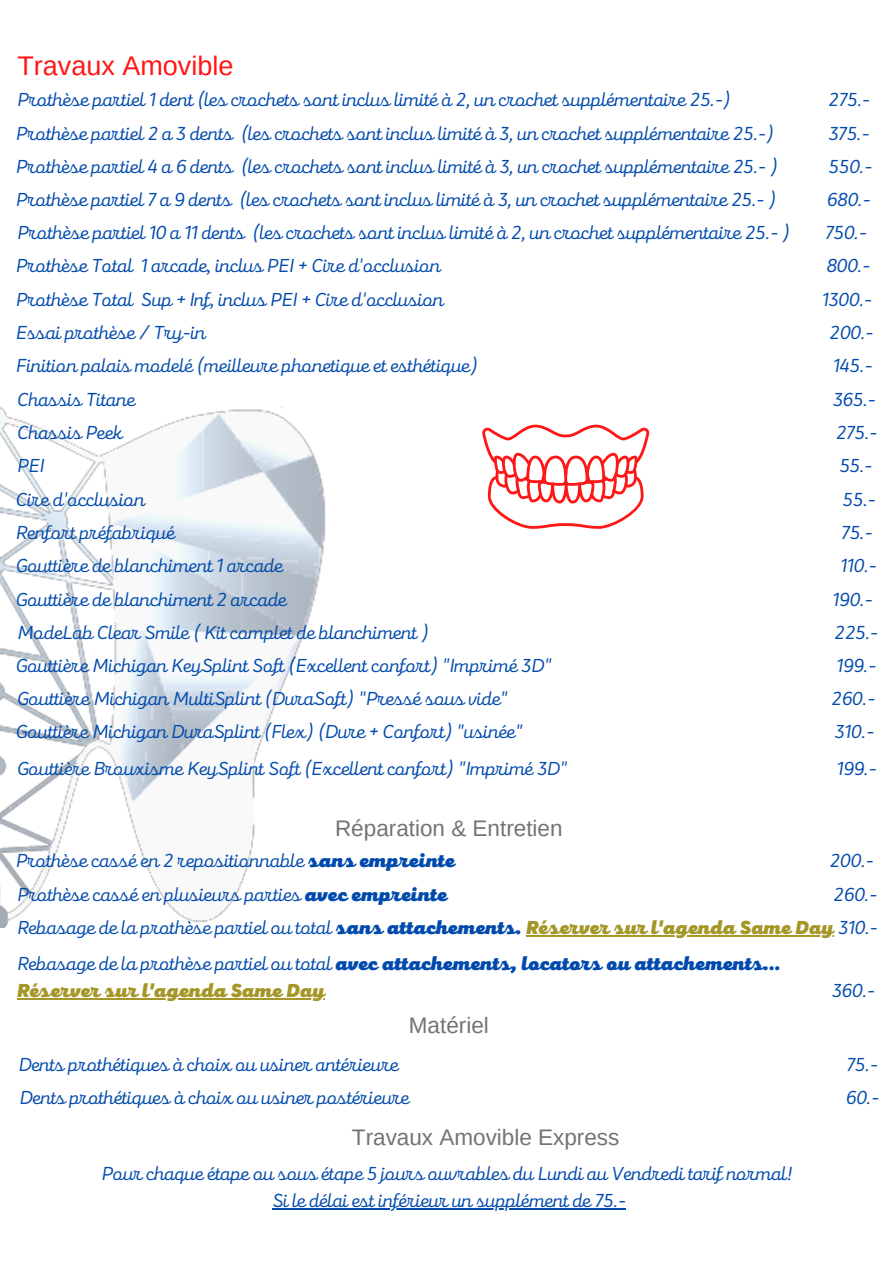
<style>
.page{position:relative;width:893px;height:1264px;background:#fff}
.page>*{position:absolute;margin:0;border:0;box-sizing:border-box;transform-origin:0 0}
.t1{font:27px "Arimo";color:#ff1616}
.t2{font:22.5px "Arimo";color:#737373}
.t3{font:19.5px/33.2px "Mixa";color:#004aad;text-align:right}
.t4{font:900 19.5px/27px "Mixa";color:#004aad}
.s1{font-weight:900}
.s2{font-weight:900;color:#a49727}
.s3{font-weight:400}
.s4{color:#a49727}
</style>
<div class="page">
<svg style="left:482px;top:424px;width:167px;height:105px"></svg>
<img style="left:0;top:406px;width:326px;height:521px">
<hr style="left:526px;top:935px;width:307px;height:1px;background:#a49727">
<hr style="left:17px;top:998px;width:308px;height:1px;background:#a49727">
<hr style="left:272px;top:1208px;width:353px;height:1px;background:#004aad">
<h1 class="t1" style="left:17px;top:48px;width:217px">Travaux Amovible</h1>
<p class="t3" style="left:17px;top:83px;width:715px">Prothèse partiel 1 dent (les crochets sont inclus limité à 2, un crochet supplémentaire 25.-)</p>
<p class="t3" style="left:828px;top:83px;width:43px">275.-</p>
<p class="t3" style="left:16px;top:116px;width:759px">Prothèse partiel 2 a 3 dents (les crochets sont inclus limité à 3, un crochet supplémentaire 25.-)</p>
<p class="t3" style="left:828px;top:116px;width:42px">375.-</p>
<p class="t3" style="left:16px;top:149px;width:763px">Prothèse partiel 4 a 6 dents (les crochets sont inclus limité à 3, un crochet supplémentaire 25.- )</p>
<p class="t3" style="left:828px;top:149px;width:45px">550.-</p>
<p class="t3" style="left:16px;top:183px;width:761px">Prothèse partiel 7 a 9 dents (les crochets sont inclus limité à 3, un crochet supplémentaire 25.- )</p>
<p class="t3" style="left:826px;top:183px;width:45px">680.-</p>
<p class="t3" style="left:17px;top:216px;width:774px">Prothèse partiel 10 a 11 dents (les crochets sont inclus limité à 2, un crochet supplémentaire 25.- )</p>
<p class="t3" style="left:825px;top:216px;width:43px">750.-</p>
<p class="t3" style="left:16px;top:249px;width:426px">Prothèse Total 1 arcade, inclus PEI + Cire d'occlusion</p>
<p class="t3" style="left:826px;top:249px;width:45px">800.-</p>
<p class="t3" style="left:16px;top:282px;width:429px">Prothèse Total Sup + Inf, inclus PEI + Cire d'occlusion</p>
<p class="t3" style="left:821px;top:282px;width:52px">1300.-</p>
<p class="t3" style="left:16px;top:315px;width:191px">Essai prothèse / Try-in</p>
<p class="t3" style="left:829px;top:315px;width:45px">200.-</p>
<p class="t3" style="left:16px;top:349px;width:463px">Finition palais modelé (meilleure phonetique et esthétique)</p>
<p class="t3" style="left:832px;top:349px;width:41px">145.-</p>
<p class="t3" style="left:17px;top:382px;width:119px">Chassis Titane</p>
<p class="t3" style="left:832px;top:382px;width:44px">365.-</p>
<p class="t3" style="left:17px;top:415px;width:107px">Chassis Peek</p>
<p class="t3" style="left:835px;top:415px;width:43px">275.-</p>
<p class="t3" style="left:17px;top:449px;width:28px">PEI</p>
<p class="t3" style="left:839px;top:449px;width:34px">55.-</p>
<p class="t3" style="left:16px;top:482px;width:130px">Cire d'occlusion</p>
<p class="t3" style="left:842px;top:482px;width:34px">55.-</p>
<p class="t3" style="left:16px;top:515px;width:160px">Renfort préfabriqué</p>
<p class="t3" style="left:841px;top:515px;width:32px">75.-</p>
<p class="t3" style="left:16px;top:549px;width:268px">Gouttière de blanchiment 1 arcade</p>
<p class="t3" style="left:840px;top:549px;width:38px">110.-</p>
<p class="t3" style="left:16px;top:582px;width:272px">Gouttière de blanchiment 2 arcade</p>
<p class="t3" style="left:832px;top:582px;width:42px">190.-</p>
<p class="t3" style="left:17px;top:615px;width:413px">ModeLab Clear Smile ( Kit complet de blanchiment )</p>
<p class="t3" style="left:834px;top:615px;width:45px">225.-</p>
<p class="t3" style="left:16px;top:648px;width:537px">Gouttière Michigan KeySplint Soft (Excellent confort) "Imprimé 3D"</p>
<p class="t3" style="left:836px;top:648px;width:41px">199.-</p>
<p class="t3" style="left:17px;top:681px;width:492px">Gouttière Michigan MultiSplint (DuraSoft) "Pressé sous vide"</p>
<p class="t3" style="left:831px;top:681px;width:45px">260.-</p>
<p class="t3" style="left:16px;top:715px;width:508px">Gouttière Michigan DuraSplint (Flex) (Dure + Confort) "usinée"</p>
<p class="t3" style="left:834px;top:715px;width:41px">310.-</p>
<p class="t3" style="left:17px;top:751px;width:551px">Gouttière Brouxisme KeySplint Soft (Excellent confort) "Imprimé 3D"</p>
<p class="t3" style="left:836px;top:751px;width:41px">199.-</p>
<p class="t2" style="left:335px;top:813px;width:229px">Réparation &amp; Entretien</p>
<p class="t3" style="left:16px;top:844px;width:440px">Prothèse cassé en 2 repositionnable <span class="s1">sans empreinte</span></p>
<p class="t3" style="left:829px;top:844px;width:45px">200.-</p>
<p class="t3" style="left:17px;top:877px;width:431px">Prothèse cassé en plusieurs parties <span class="s1">avec empreinte</span></p>
<p class="t3" style="left:17px;top:877px;width:861px">260.-<br>Rebasage de la prothèse partiel ou total <span class="s1">sans attachements.</span> <span class="s2">Réserver sur l'agenda Same Day</span> 310.-</p>
<p class="t4" style="left:17px;top:950px;width:765px"><span class="s3">Rebasage de la prothèse partiel ou total</span> avec attachements, locators ou attachements...<br><span class="s4">Réserver sur l'agenda Same Day</span></p>
<p class="t3" style="left:831px;top:974px;width:45px">360.-</p>
<p class="t2" style="left:409px;top:1010px;width:81px">Matériel</p>
<p class="t3" style="left:18px;top:1047px;width:381px">Dents prothétiques à choix ou usiner antérieure</p>
<p class="t3" style="left:846px;top:1047px;width:32px">75.-</p>
<p class="t3" style="left:20px;top:1080px;width:391px">Dents prothétiques à choix ou usiner postérieure</p>
<p class="t3" style="left:845px;top:1080px;width:35px">60.-</p>
<p class="t2" style="left:352px;top:1123px;width:269px">Travaux Amovible Express</p>
<p class="t3" style="left:102px;top:1159px;width:692px;line-height:27px;text-align:center">Pour chaque étape ou sous étape 5 jours ouvrables du Lundi au Vendredi tarif normal!<br>Si le délai est inférieur un supplément de 75.-</p>
</div>
